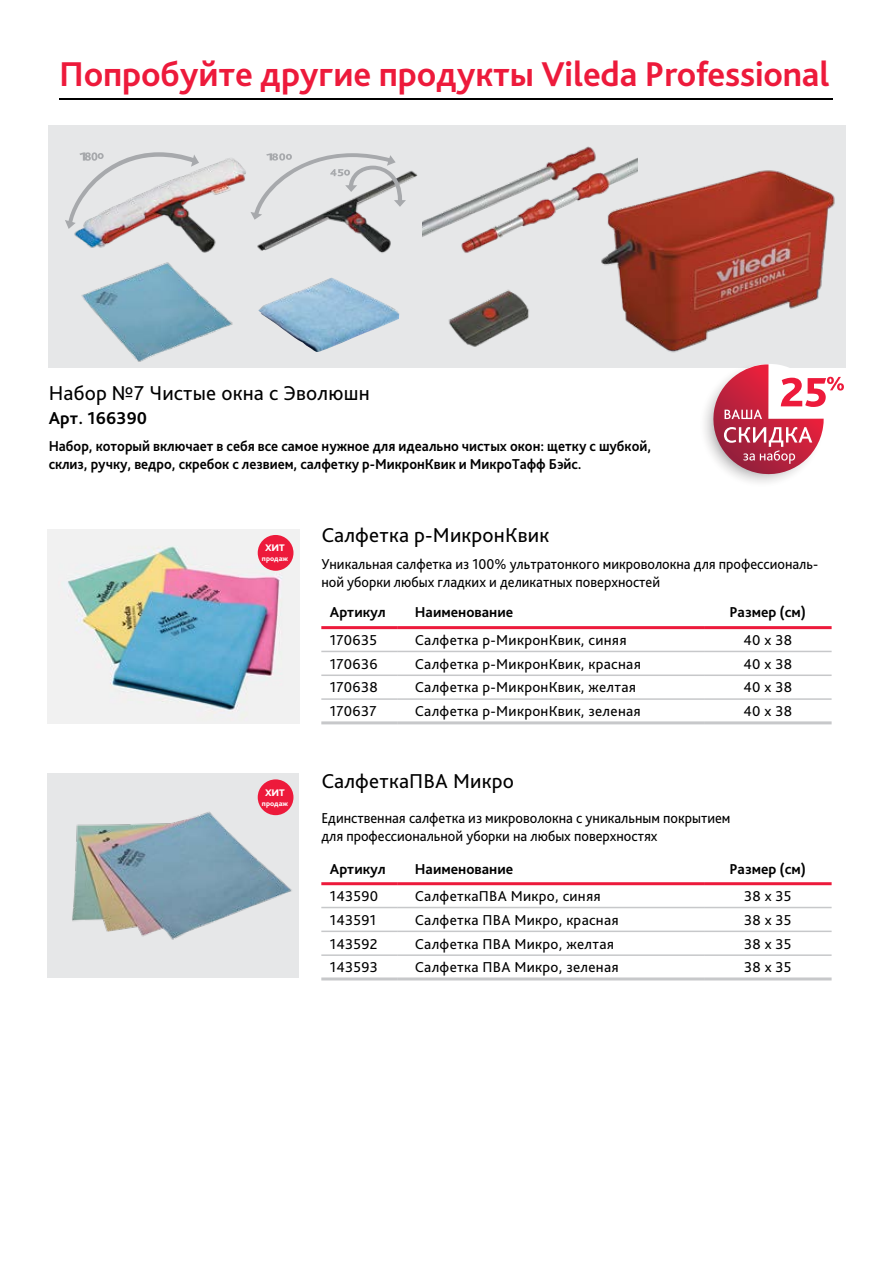
<style>
.page{position:relative;width:893px;height:1276px;background:#fff}
.page>*{position:absolute;margin:0;border:0;box-sizing:border-box;transform-origin:0 0}
.t1{font:700 36px "Bliss Pro";letter-spacing:-.005em;color:#ed1a3b}
.t2{font:21px "Bliss Pro";letter-spacing:.01em;color:#000}
.t3{font:700 18px "Bliss Pro";letter-spacing:.01em;color:#000}
.t4{font:15px "Bliss Pro";letter-spacing:.02em;color:#000}
.t5{font:15px/18px "Bliss Pro";color:#000;scale:.95 1}
.t6{font:700 15px/18px "Bliss Pro";color:#000;scale:.95 1}
.t7{font:700 15px "Bliss Pro";color:#000}
.t8{font:800 9.9px "Bliss Pro";color:#fff}
.t9{font:800 7.5px "Bliss Pro";color:#fff}
</style>
<div class="page">
<img style="left:48px;top:529px;width:251px;height:195px">
<div style="left:49px;top:126px;width:797px;height:242px;background:#e6e7e8"></div>
<hr style="left:59px;top:98px;width:774px;height:2px;background:#000">
<hr style="left:398px;top:698px;width:306px;height:2px;background:#c7c8ca">
<hr style="left:321px;top:698px;width:77px;height:2px;background:#c7c8ca">
<hr style="left:704px;top:698px;width:128px;height:2px;background:#c7c8ca">
<hr style="left:398px;top:626px;width:306px;height:3px;background:#ed1a3b">
<hr style="left:398px;top:721px;width:306px;height:3px;background:#c7c8ca">
<hr style="left:321px;top:626px;width:77px;height:3px;background:#ed1a3b">
<hr style="left:704px;top:626px;width:128px;height:3px;background:#ed1a3b">
<hr style="left:321px;top:721px;width:77px;height:3px;background:#c7c8ca">
<hr style="left:704px;top:721px;width:128px;height:3px;background:#c7c8ca">
<hr style="left:321px;top:650px;width:77px;height:2px;background:#c7c8ca">
<hr style="left:398px;top:650px;width:306px;height:2px;background:#c7c8ca">
<hr style="left:704px;top:650px;width:128px;height:2px;background:#c7c8ca">
<hr style="left:321px;top:674px;width:77px;height:2px;background:#c7c8ca">
<hr style="left:398px;top:674px;width:306px;height:2px;background:#c7c8ca">
<hr style="left:704px;top:674px;width:128px;height:2px;background:#c7c8ca">
<hr style="left:398px;top:882px;width:306px;height:3px;background:#ed1a3b">
<hr style="left:321px;top:882px;width:77px;height:3px;background:#ed1a3b">
<hr style="left:704px;top:882px;width:128px;height:3px;background:#ed1a3b">
<hr style="left:398px;top:954px;width:306px;height:2px;background:#c7c8ca">
<hr style="left:398px;top:977px;width:306px;height:3px;background:#c7c8ca">
<hr style="left:321px;top:954px;width:77px;height:2px;background:#c7c8ca">
<hr style="left:704px;top:954px;width:128px;height:2px;background:#c7c8ca">
<hr style="left:321px;top:977px;width:77px;height:3px;background:#c7c8ca">
<hr style="left:704px;top:977px;width:128px;height:3px;background:#c7c8ca">
<hr style="left:321px;top:906px;width:77px;height:2px;background:#c7c8ca">
<hr style="left:398px;top:906px;width:306px;height:2px;background:#c7c8ca">
<hr style="left:704px;top:906px;width:128px;height:2px;background:#c7c8ca">
<hr style="left:321px;top:930px;width:77px;height:2px;background:#c7c8ca">
<hr style="left:398px;top:930px;width:306px;height:2px;background:#c7c8ca">
<hr style="left:704px;top:930px;width:128px;height:2px;background:#c7c8ca">
<img style="left:48px;top:149px;width:182px;height:118px">
<svg style="left:65px;top:152px;width:134px;height:77px"></svg>
<img style="left:230px;top:158px;width:193px;height:95px">
<svg style="left:250px;top:153px;width:156px;height:67px"></svg>
<img style="left:423px;top:146px;width:215px;height:107px">
<img style="left:448px;top:289px;width:81px;height:58px">
<img style="left:78px;top:259px;width:155px;height:102px">
<img style="left:258px;top:277px;width:141px;height:75px">
<img style="left:598px;top:169px;width:237px;height:184px">
<div style="left:48px;top:773px;width:251px;height:204px;background:#e6e7e8"></div>
<img style="left:72px;top:794px;width:222px;height:146px">
<div style="left:258px;top:535px;width:35px;height:36px;background:#ed1a3b;border-radius:50%"></div>
<div style="left:258px;top:779px;width:35px;height:36px;background:#ed1a3b;border-radius:50%"></div>
<svg style="left:704px;top:404px;width:79px;height:79px"></svg>
<svg style="left:709px;top:364px;width:135px;height:114px"></svg>
<h1 class="t1" style="left:59px;top:52px;width:772px">Попробуйте другие продукты Vileda Professional</h1>
<h2 class="t2" style="left:49px;top:380px;width:322px">Набор №7 Чистые окна с Эволюшн</h2>
<p class="t3" style="left:49px;top:407px;width:100px">Арт. 166390</p>
<p class="t6" style="left:49px;top:436px;width:636px">Набор, который включает в себя все самое нужное для идеально чистых окон: щетку с шубкой, склиз, ручку, ведро, скребок с лезвием, салфетку р-МикронКвик и МикроТафф Бэйс.</p>
<p class="t8" style="left:265px;top:541px;width:21px">ХИТ</p>
<p class="t9" style="left:262px;top:554px;width:28px">продаж</p>
<p class="t8" style="left:265px;top:786px;width:21px">ХИТ</p>
<p class="t9" style="left:262px;top:798px;width:28px">продаж</p>
<h2 class="t2" style="left:321px;top:522px;width:229px">Салфетка р-МикронКвик</h2>
<p class="t5" style="left:321px;top:554px;width:524px">Уникальная салфетка из 100% ультратонкого микроволокна для профессиональ&shy;ной уборки любых гладких и деликатных поверхностей</p>
<p class="t7" style="left:330px;top:603px;width:58px">Артикул</p>
<p class="t7" style="left:415px;top:603px;width:100px">Наименование</p>
<p class="t7" style="left:729px;top:603px;width:78px">Размер (см)</p>
<p class="t4" style="left:330px;top:631px;width:49px">170635</p>
<p class="t4" style="left:415px;top:631px;width:213px">Салфетка р-МикронКвик, синяя</p>
<p class="t4" style="left:743px;top:631px;width:50px">40 x 38</p>
<p class="t4" style="left:330px;top:654px;width:49px">170636</p>
<p class="t4" style="left:415px;top:654px;width:228px">Салфетка р-МикронКвик, красная</p>
<p class="t4" style="left:743px;top:654px;width:50px">40 x 38</p>
<p class="t4" style="left:330px;top:678px;width:49px">170638</p>
<p class="t4" style="left:415px;top:678px;width:223px">Салфетка р-МикронКвик, желтая</p>
<p class="t4" style="left:743px;top:678px;width:50px">40 x 38</p>
<p class="t4" style="left:330px;top:701px;width:48px">170637</p>
<p class="t4" style="left:415px;top:701px;width:227px">Салфетка р-МикронКвик, зеленая</p>
<p class="t4" style="left:743px;top:701px;width:50px">40 x 38</p>
<h2 class="t2" style="left:321px;top:768px;width:194px">СалфеткаПВА Микро</h2>
<p class="t5" style="left:321px;top:809px;width:432px">Единственная салфетка из микроволокна с уникальным покрытием для профессиональной уборки на любых поверхностях</p>
<p class="t7" style="left:330px;top:859px;width:58px">Артикул</p>
<p class="t7" style="left:415px;top:859px;width:100px">Наименование</p>
<p class="t7" style="left:729px;top:859px;width:78px">Размер (см)</p>
<p class="t4" style="left:330px;top:887px;width:50px">143590</p>
<p class="t4" style="left:415px;top:887px;width:187px">СалфеткаПВА Микро, синяя</p>
<p class="t4" style="left:744px;top:887px;width:49px">38 x 35</p>
<p class="t4" style="left:330px;top:910px;width:48px">143591</p>
<p class="t4" style="left:415px;top:910px;width:205px">Салфетка ПВА Микро, красная</p>
<p class="t4" style="left:744px;top:910px;width:49px">38 x 35</p>
<p class="t4" style="left:330px;top:934px;width:49px">143592</p>
<p class="t4" style="left:415px;top:934px;width:201px">Салфетка ПВА Микро, желтая</p>
<p class="t4" style="left:744px;top:934px;width:49px">38 x 35</p>
<p class="t4" style="left:330px;top:957px;width:50px">143593</p>
<p class="t4" style="left:415px;top:957px;width:205px">Салфетка ПВА Микро, зеленая</p>
<p class="t4" style="left:744px;top:957px;width:49px">38 x 35</p>
</div>
